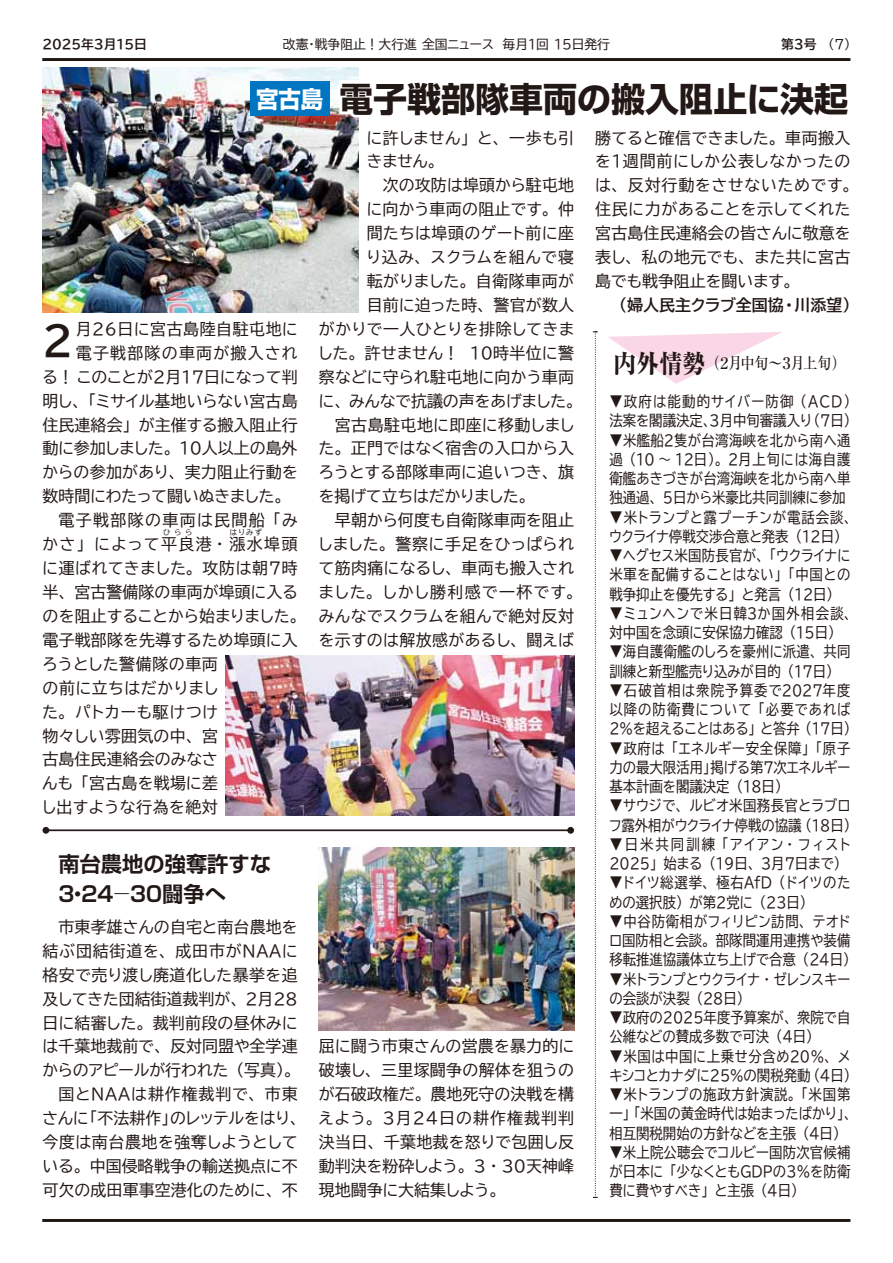
<style>
.page{position:relative;width:893px;height:1263px;background:#fff}
.page>*{position:absolute;margin:0;border:0;box-sizing:border-box;transform-origin:0 0}
.t1{font:39.9px "BIZ UDP Gothic Bold";color:#221815}
.t2{font:700 34.05px "Shin Go Pr 6";color:#221815}
.t3{font:700 21.3px/29.7px "Shin Go Pr 6 De";color:#221815}
.t4{font:15.9px/23.9px "BIZ UDP Gothic";letter-spacing:.02em;color:#221815;text-align:justify}
.t5{font:15.9px "BIZ UDP Gothic";color:#221815}
.t6{font:15.9px/23.9px "BIZ UDP Gothic";letter-spacing:.04em;color:#221815}
.t7{font:15.9px "BIZ UDP Gothic";letter-spacing:.085em;color:#221815}
.t8{font:15.9px "BIZ UDP Gothic";letter-spacing:.045em;color:#221815}
.t9{font:15.9px "BIZ UDP Gothic";letter-spacing:.05em;color:#221815}
.t10{font:15.9px "BIZ UDP Gothic Bold";color:#221815}
.t11{font:15.9px "BIZ UDP Gothic";letter-spacing:.095em;color:#221815}
.t12{font:15.9px "BIZ UDP Gothic";letter-spacing:.06em;color:#221815}
.t13{font:500 15.9px "Ryumin Pr 5";letter-spacing:-.13em;color:#221815;scale:.9 1}
.t14{font:15.9px "BIZ UDP Gothic";letter-spacing:.08em;color:#221815}
.t15{font:14.85px/19.2px "BIZ UDP Gothic";color:#221815;scale:.9 1}
.t16{font:14.85px/19.2px "BIZ UDP Gothic";letter-spacing:.035em;color:#221815;scale:.9 1}
.t17{font:14.85px/19.2px "BIZ UDP Gothic";letter-spacing:.025em;color:#221815;scale:.9 1}
.t18{font:12.75px "BIZ UDP Gothic";color:#221815}
.t19{font:12.75px "BIZ UDP Gothic Bold";color:#221815}
.t20{font:7.5px "BIZ UDP Gothic";letter-spacing:.165em;color:#221815}
.s1{font-family:"BIZ UDP Gothic"}
.s2{font-size:23.4px;color:#fff}
.s3{font-family:"Shin Go Pr 6";font-weight:300;font-stretch:expanded}
.s4{font-weight:800;font-size:25.5px}
</style>
<div class="page">
<hr style="left:42px;top:1219px;width:808px;height:3px;background:#221815">
<hr style="left:42px;top:58px;width:808px;height:3px;background:#221815">
<hr style="left:46px;top:829px;width:525px;height:2px;background:#221815">
<div style="left:43px;top:827px;width:6px;height:7px;background:#221815;border-radius:50%"></div>
<div style="left:567px;top:827px;width:7px;height:7px;background:#221815;border-radius:50%"></div>
<svg style="left:593px;top:331px;width:5px;height:867px"></svg>
<svg style="left:608px;top:332px;width:174px;height:52px"></svg>
<img style="left:319px;top:847px;width:255px;height:183px">
<img style="left:226px;top:656px;width:348px;height:159px">
<img style="left:43px;top:67px;width:316px;height:246px">
<div style="left:250px;top:82px;width:80px;height:34px;background:#0075c2"></div>
<svg style="left:334px;top:58px;width:517px;height:69px"></svg>
<p class="t19" style="left:43px;top:38px;width:106px">２０２５年３月１５日</p>
<p class="t18" style="left:283px;top:38px;width:329px">改憲・戦争阻止！大行進全国ニュース　毎月１回１５日発行</p>
<p class="t19" style="left:781px;top:38px;width:71px">第３号 <span class="s1">（7）</span></p>
<h2 class="t2" style="left:256px;top:72px;width:594px"><span class="s2">宮古島</span> 電子戦部隊車両の搬入阻止に決起</h2>
<h1 class="t1" style="left:43px;top:321px;width:32px">２</h1>
<p class="t4" style="left:76px;top:317px;width:223px">月２６日に宮古島陸自駐屯地に</p>
<p class="t14" style="left:76px;top:345px;width:223px">電子戦部隊の車両が搬入され</p>
<p class="t4" style="left:43px;top:365px;width:257px">る！このことが２月１７日になって判</p>
<p class="t4" style="left:43px;top:389px;width:257px">明し、「ミサイル基地いらない宮古島</p>
<p class="t4" style="left:43px;top:413px;width:257px">住民連絡会」が主催する搬入阻止行</p>
<p class="t5" style="left:43px;top:440px;width:257px">動に参加しました。１０人以上の島外</p>
<p class="t4" style="left:43px;top:460px;width:257px">からの参加があり、実力阻止行動を</p>
<p class="t5" style="left:43px;top:488px;width:243px">数時間にわたって闘いぬきました。</p>
<p class="t7" style="left:58px;top:512px;width:241px">電子戦部隊の車両は民間船「み</p>
<p class="t11" style="left:43px;top:536px;width:257px">かさ」によって平良港・漲水埠頭</p>
<p class="t20" style="left:163px;top:529px;width:31px">ひらら</p>
<p class="t20" style="left:230px;top:529px;width:34px">はりみず</p>
<p class="t4" style="left:43px;top:556px;width:258px">に運ばれてきました。攻防は朝７時半、宮古警備隊の車両が埠頭に入るのを阻止することから始まりました。電子戦部隊を先導するため埠頭に入</p>
<p class="t4" style="left:43px;top:652px;width:177px">ろうとした警備隊の車両の前に立ちはだかりました。パトカーも駆けつけ物々しい雰囲気の中、宮古島住民連絡会のみなさんも「宮古島を戦場に差し出すような行為を絶対</p>
<h3 class="t3" style="left:56px;top:848px;width:217px">南台農地の強奪許すな<br>３・２４<span class="s3">－</span>３０闘争へ</h3>
<p class="t4" style="left:58px;top:915px;width:241px">市東孝雄さんの自宅と南台農地を</p>
<p class="t9" style="left:43px;top:943px;width:257px">結ぶ団結街道を、成田市がＮＡＡに</p>
<p class="t4" style="left:43px;top:963px;width:257px">格安で売り渡し廃道化した暴挙を追</p>
<p class="t5" style="left:43px;top:991px;width:257px">及してきた団結街道裁判が、２月２８</p>
<p class="t4" style="left:43px;top:1010px;width:257px">日に結審した。裁判前段の昼休みに</p>
<p class="t4" style="left:43px;top:1034px;width:257px">は千葉地裁前で、反対同盟や全学連</p>
<p class="t5" style="left:43px;top:1062px;width:253px">からのアピールが行われた（写真）。</p>
<p class="t12" style="left:58px;top:1086px;width:241px">国とＮＡＡは耕作権裁判で、市東</p>
<p class="t5" style="left:43px;top:1110px;width:258px">さんに「不法耕作」のレッテルをはり、</p>
<p class="t4" style="left:43px;top:1130px;width:257px">今度は南台農地を強奪しようとして</p>
<p class="t4" style="left:43px;top:1154px;width:257px">いる。中国侵略戦争の輸送拠点に不</p>
<p class="t4" style="left:43px;top:1178px;width:257px">可欠の成田軍事空港化のために、不</p>
<p class="t6" style="left:367px;top:126px;width:209px">に許しません」と、一歩も引きません。</p>
<p class="t4" style="left:367px;top:173px;width:209px;text-indent:16px">次の攻防は埠頭から駐屯地に向かう車両の阻止です。仲間たちは埠頭のゲート前に座り込み、スクラムを組んで寝転がりました。自衛隊車両が目前に迫った時、警官が数人</p>
<p class="t6" style="left:319px;top:317px;width:257px">がかりで一人ひとりを排除してきま</p>
<p class="t4" style="left:319px;top:341px;width:257px">した。許せません！　１０時半位に警</p>
<p class="t4" style="left:319px;top:365px;width:257px">察などに守られ駐屯地に向かう車両</p>
<p class="t5" style="left:319px;top:393px;width:258px">に、みんなで抗議の声をあげました。</p>
<p class="t4" style="left:335px;top:413px;width:241px">宮古島駐屯地に即座に移動しまし</p>
<p class="t4" style="left:319px;top:436px;width:257px">た。正門ではなく宿舎の入口から入</p>
<p class="t4" style="left:319px;top:460px;width:257px">ろうとする部隊車両に追いつき、旗</p>
<p class="t5" style="left:319px;top:488px;width:211px">を掲げて立ちはだかりました。</p>
<p class="t4" style="left:335px;top:508px;width:241px">早朝から何度も自衛隊車両を阻止</p>
<p class="t8" style="left:319px;top:536px;width:257px">しました。警察に手足をひっぱられ</p>
<p class="t4" style="left:319px;top:556px;width:257px">て筋肉痛になるし、車両も搬入され</p>
<p class="t7" style="left:319px;top:584px;width:258px">ました。しかし勝利感で一杯です。</p>
<p class="t6" style="left:319px;top:604px;width:257px">みんなでスクラムを組んで絶対反対</p>
<p class="t4" style="left:319px;top:628px;width:257px">を示すのは解放感があるし、闘えば</p>
<p class="t4" style="left:319px;top:1034px;width:257px">屈に闘う市東さんの営農を暴力的に破壊し、三里塚闘争の解体を狙うのが石破政権だ。農地死守の決戦を構えよう。３月２４日の耕作権裁判判決当日、千葉地裁を怒りで包囲し反動判決を粉砕しよう。３・３０天神峰現地闘争に大結集しよう。</p>
<p class="t4" style="left:595px;top:126px;width:258px">勝てると確信できました。車両搬入を１週間前にしか公表しなかったのは、反対行動をさせないためです。住民に力があることを示してくれた宮古島住民連絡会の皆さんに敬意を表し、私の地元でも、また共に宮古島でも戦争阻止を闘います。</p>
<p class="t10" style="left:619px;top:297px;width:233px">（婦人民主クラブ全国協・川添望）</p>
<p class="t13" style="left:614px;top:351px;width:260px"><span class="s4">内外情勢</span>（２月中旬～３月上旬）</p>
<p class="t15" style="left:609px;top:392px;width:269px">▼政府は能動的サイバー防御（ＡＣＤ）法案を閣議決定、3月中旬審議入り（７日）</p>
<p class="t15" style="left:609px;top:430px;width:269px;text-align:justify">▼米艦船2隻が台湾海峡を北から南へ通過（10 ～ 12日）。 2月上旬には海自護衛艦あきづきが台湾海峡を北から南へ単独通過、 5日から米豪比共同訓練に参加</p>
<p class="t16" style="left:609px;top:507px;width:271px">▼米トランプと露プーチンが電話会談、ウクライナ停戦交渉合意と発表（12日）</p>
<p class="t15" style="left:609px;top:546px;width:269px;text-align:justify">▼ヘグセス米国防長官が、「ウクライナに米軍を配備することはない」「中国との戦争抑止を優先する」と発言（12日）</p>
<p class="t15" style="left:609px;top:604px;width:271px">▼ミュンヘンで米日韓3か国外相会談、対中国を念頭に安保協力確認（15日）</p>
<p class="t15" style="left:609px;top:642px;width:269px">▼海自護衛艦のしろを豪州に派遣、共同訓練と新型艦売り込みが目的（17日）</p>
<p class="t15" style="left:609px;top:681px;width:269px;text-align:justify">▼石破首相は衆院予算委で2027年度以降の防衛費について「必要であれば2％を超えることはある」と答弁（17日）</p>
<p class="t15" style="left:609px;top:738px;width:269px;text-align:justify">▼政府は「エネルギー安全保障」「原子力の最大限活用」掲げる第7次エネルギー基本計画を閣議決定（18日）</p>
<p class="t15" style="left:609px;top:796px;width:269px">▼サウジで、ルビオ米国務長官とラブロフ露外相がウクライナ停戦の協議（18日）</p>
<p class="t15" style="left:609px;top:834px;width:269px">▼日米共同訓練「アイアン・フィスト<br>2025」始まる（19日、 3月７日まで）</p>
<p class="t15" style="left:609px;top:873px;width:269px">▼ドイツ総選挙、極右AfD （ドイツのための選択肢）が第2党に（23日）</p>
<p class="t15" style="left:609px;top:911px;width:269px;text-align:justify">▼中谷防衛相がフィリピン訪問、テオドロ国防相と会談。部隊間運用連携や装備移転推進協議体立ち上げで合意（24日）</p>
<p class="t17" style="left:609px;top:969px;width:269px">▼米トランプとウクライナ・ゼレンスキーの会談が決裂（28日）</p>
<p class="t15" style="left:609px;top:1008px;width:269px">▼政府の2025年度予算案が、衆院で自公維などの賛成多数で可決（4日）</p>
<p class="t15" style="left:609px;top:1046px;width:269px">▼米国は中国に上乗せ分含め20％、メキシコとカナダに25％の関税発動（4日）</p>
<p class="t15" style="left:609px;top:1085px;width:271px;text-align:justify">▼米トランプの施政方針演説。「米国第一」「米国の黄金時代は始まったばかり」、相互関税開始の方針などを主張（4日）</p>
<p class="t15" style="left:609px;top:1142px;width:269px;text-align:justify">▼米上院公聴会でコルビー国防次官候補が日本に「少なくともGDPの３％を防衛費に費やすべき」と主張（4日）</p>
</div>
